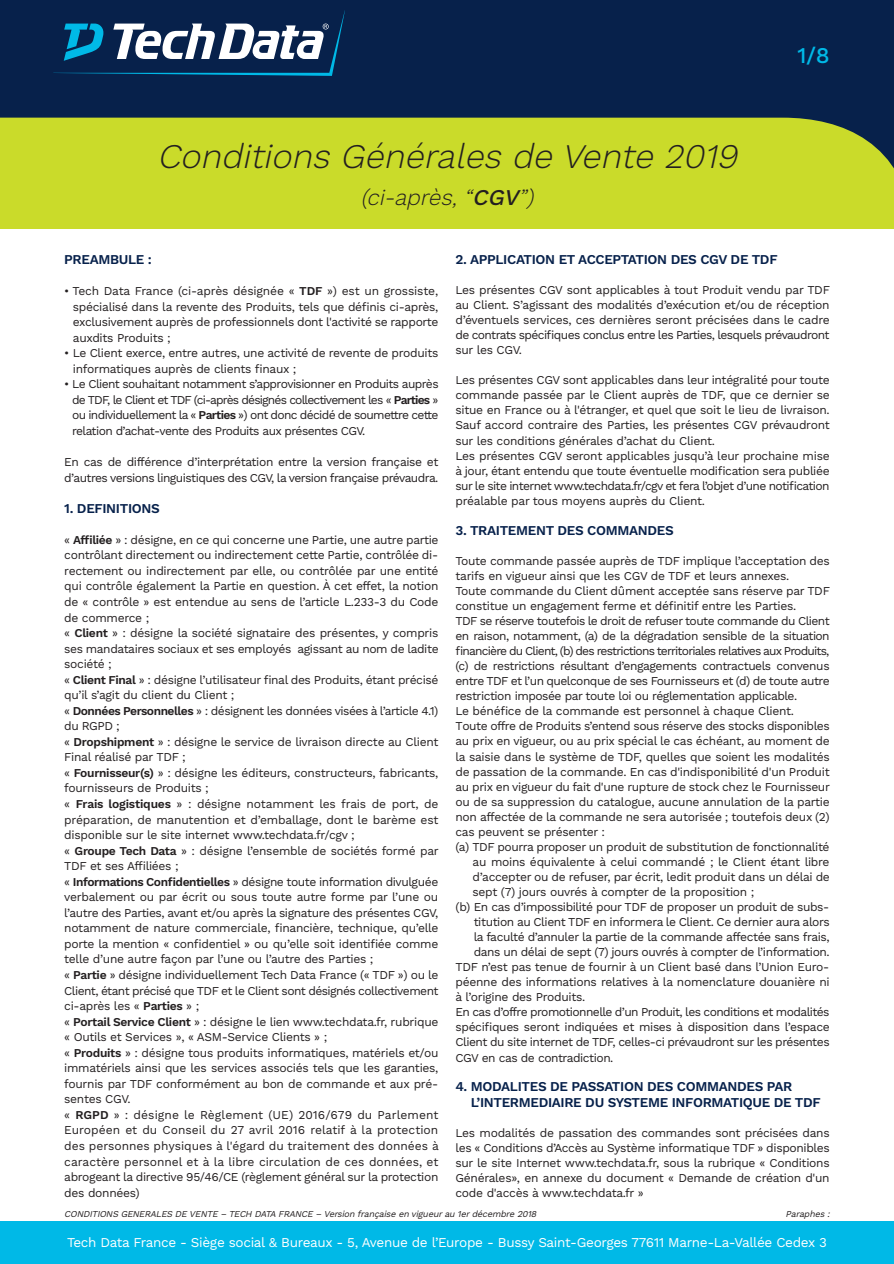
<style>
.page{position:relative;width:894px;height:1264px;background:#fff}
.page>*{position:absolute;margin:0;border:0;box-sizing:border-box;transform-origin:0 0}
.t1{font:italic 300 34.5px "Work Sans";color:#231f20}
.t2{font:italic 300 22.5px "Work Sans";color:#231f20}
.t3{font:500 22.5px "Work Sans";color:#00b9e7}
.t4{font:600 13.5px/15px "Work Sans";letter-spacing:-.025em;color:#07214b}
.t5{font:13.5px "Work Sans";letter-spacing:-.025em;color:#fff}
.t6{font:12px/15.6px "Work Sans";letter-spacing:-.025em;color:#231f20;text-align:justify}
.t7{font:12px/15.6px "Work Sans";letter-spacing:-.045em;color:#231f20}
.t8{font:12px "Work Sans";letter-spacing:-.065em;color:#231f20}
.t9{font:12px "Work Sans";letter-spacing:-.05em;color:#231f20}
.t10{font:italic 9px "Work Sans";color:#231f20}
.s1{font-weight:500}
.s2{font-weight:600}
</style>
<div class="page">
<div style="left:0;top:0;width:894px;height:229px;background:#07214b"></div>
<div style="left:0;top:118px;width:894px;height:111px;background:#cadb2a"></div>
<svg style="left:53px;top:10px;width:292px;height:66px"></svg>
<div style="left:0;top:1221px;width:894px;height:43px;background:#00b9e7"></div>
<h1 class="t1" style="left:157px;top:136px;width:591px">Conditions Générales de Vente 2019</h1>
<h2 class="t2" style="left:361px;top:184px;width:180px">(ci-après,“<span class="s1">CGV</span>”)</h2>
<h2 class="t3" style="left:797px;top:42px;width:34px">1/8</h2>
<p class="t4" style="left:455px;top:252px;width:324px">2. APPLICATION ET ACCEPTATION DES CGV DE TDF</p>
<p class="t6" style="left:455px;top:283px;width:376px;line-height:15px">Les présentes CGV sont applicables à tout Produit vendu par TDF au Client. S’agissant des modalités d’exécution et/ou de réception d’éventuels services, ces dernières seront précisées dans le cadre de contrats spécifiques conclus entre les Parties, lesquels prévaudront sur les CGV.</p>
<p class="t6" style="left:455px;top:373px;width:376px;line-height:15px;text-align:left">Les présentes CGV sont applicables dans leur intégralité pour toute commande passée par le Client auprès de TDF, que ce dernier se situe en France ou à l'étranger, et quel que soit le lieu de livraison.<br>Sauf accord contraire des Parties, les présentes CGV prévaudront sur les conditions générales d’achat du Client.<br>Les présentes CGV seront applicables jusqu’à leur prochaine mise à jour, étant entendu que toute éventuelle modification sera publiée sur le site internet www.techdata.fr/cgv et fera l’objet d’une notification préalable par tous moyens auprès du Client.</p>
<p class="t4" style="left:455px;top:523px;width:220px">3. TRAITEMENT DES COMMANDES</p>
<p class="t6" style="left:455px;top:553px;width:376px">Toute commande passée auprès de TDF implique l’acceptation des</p>
<p class="t6" style="left:455px;top:568px;width:335px">tarifs en vigueur ainsi que les CGV de TDF et leurs annexes.</p>
<p class="t6" style="left:455px;top:584px;width:376px">Toute commande du Client dûment acceptée sans réserve par TDF</p>
<p class="t6" style="left:455px;top:599px;width:342px">constitue un engagement ferme et définitif entre les Parties.</p>
<p class="t7" style="left:455px;top:614px;width:376px">TDF se réserve toutefois le droit de refuser toute commande du Client</p>
<p class="t6" style="left:455px;top:629px;width:376px">en raison, notamment, (a) de la dégradation sensible de la situation</p>
<p class="t8" style="left:455px;top:644px;width:375px">financière du Client, (b) des restrictions territoriales relatives aux Produits,</p>
<p class="t6" style="left:455px;top:659px;width:376px">(c) de restrictions résultant d’engagements contractuels convenus</p>
<p class="t7" style="left:455px;top:674px;width:376px">entre TDF et l’un quelconque de ses Fournisseurs et (d) de toute autre</p>
<p class="t6" style="left:455px;top:689px;width:343px">restriction imposée par toute loi ou réglementation applicable.</p>
<p class="t6" style="left:455px;top:704px;width:340px">Le bénéfice de la commande est personnel à chaque Client.</p>
<p class="t6" style="left:455px;top:719px;width:376px">Toute offre de Produits s’entend sous réserve des stocks disponibles</p>
<p class="t6" style="left:455px;top:734px;width:376px">au prix en vigueur, ou au prix spécial le cas échéant, au moment de</p>
<p class="t6" style="left:455px;top:749px;width:376px">la saisie dans le système de TDF, quelles que soient les modalités</p>
<p class="t6" style="left:455px;top:764px;width:376px">de passation de la commande. En cas d'indisponibilité d'un Produit</p>
<p class="t6" style="left:455px;top:779px;width:376px">au prix en vigueur du fait d'une rupture de stock chez le Fournisseur</p>
<p class="t6" style="left:455px;top:794px;width:376px">ou de sa suppression du catalogue, aucune annulation de la partie</p>
<p class="t6" style="left:455px;top:809px;width:376px">non affectée de la commande ne sera autorisée ; toutefois deux (2)</p>
<p class="t6" style="left:455px;top:824px;width:151px">cas peuvent se présenter :</p>
<p class="t6" style="left:455px;top:839px;width:376px">(a) TDF pourra proposer un produit de substitution de fonctionnalité</p>
<p class="t6" style="left:473px;top:854px;width:359px">au moins équivalente à celui commandé ; le Client étant libre</p>
<p class="t6" style="left:473px;top:869px;width:359px">d’accepter ou de refuser, par écrit, ledit produit dans un délai de</p>
<p class="t6" style="left:473px;top:884px;width:283px">sept (7) jours ouvrés à compter de la proposition ;</p>
<p class="t6" style="left:455px;top:900px;width:375px">(b) En cas d’impossibilité pour TDF de proposer un produit de subs-</p>
<p class="t6" style="left:474px;top:915px;width:357px">titution au Client TDF en informera le Client. Ce dernier aura alors</p>
<p class="t6" style="left:474px;top:930px;width:357px">la faculté d’annuler la partie de la commande affectée sans frais,</p>
<p class="t6" style="left:474px;top:945px;width:358px">dans un délai de sept (7) jours ouvrés à compter de l’information.</p>
<p class="t6" style="left:455px;top:960px;width:375px">TDF n’est pas tenue de fournir à un Client basé dans l’Union Euro-</p>
<p class="t6" style="left:455px;top:975px;width:376px">péenne des informations relatives à la nomenclature douanière ni</p>
<p class="t6" style="left:455px;top:990px;width:131px">à l’origine des Produits.</p>
<p class="t9" style="left:455px;top:1005px;width:376px">En cas d’offre promotionnelle d’un Produit, les conditions et modalités</p>
<p class="t6" style="left:455px;top:1020px;width:376px">spécifiques seront indiquées et mises à disposition dans l’espace</p>
<p class="t6" style="left:455px;top:1035px;width:376px">Client du site internet de TDF, celles-ci prévaudront sur les présentes</p>
<p class="t6" style="left:455px;top:1050px;width:159px">CGV en cas de contradiction.</p>
<p class="t4" style="left:471px;top:1080px;width:352px;text-indent:-15px">4. MODALITES DE PASSATION DES COMMANDES PAR<br>L’INTERMEDIAIRE DU SYSTEME INFORMATIQUE DE TDF</p>
<p class="t6" style="left:455px;top:1125px;width:376px;line-height:15px">Les modalités de passation des commandes sont précisées dans les « Conditions d’Accès au Système informatique TDF » disponibles sur le site Internet www.techdata.fr, sous la rubrique « Conditions Générales», en annexe du document « Demande de création d'un code d'accès à www.techdata.fr »</p>
<p class="t5" style="left:67px;top:1234px;width:761px">Tech Data France - Siège social &amp; Bureaux - 5, Avenue de l’Europe - Bussy Saint-Georges 77611 Marne-La-Vallée Cedex 3</p>
<p class="t4" style="left:64px;top:252px;width:89px">PREAMBULE :</p>
<p class="t6" style="left:73px;top:284px;width:367px;text-indent:-9px">• Tech Data France (ci-après désignée « <span class="s2">TDF</span> ») est un grossiste, spécialisé dans la revente des Produits, tels que définis ci-après, exclusivement auprès de professionnels dont l'activité se rapporte auxdits Produits ;</p>
<p class="t6" style="left:73px;top:346px;width:367px;text-indent:-9px">• Le Client exerce, entre autres, une activité de revente de produits informatiques auprès de clients finaux ;</p>
<p class="t6" style="left:72px;top:377px;width:368px;text-indent:-8px">• Le Client souhaitant notamment s’approvisionner en Produits auprès de TDF, le Client et TDF (ci-après désignés collectivement les « <span class="s2">Parties</span> » ou individuellement la « <span class="s2">Parties</span> ») ont donc décidé de soumettre cette relation d’achat-vente des Produits aux présentes CGV.</p>
<p class="t7" style="left:64px;top:455px;width:376px">En cas de différence d’interprétation entre la version française et d’autres versions linguistiques des CGV, la version française prévaudra.</p>
<p class="t4" style="left:64px;top:501px;width:97px">1. DEFINITIONS</p>
<p class="t6" style="left:64px;top:532px;width:376px;text-align:left">« <span class="s2">Affiliée</span> » : désigne, en ce qui concerne une Partie, une autre partie contrôlant directement ou indirectement cette Partie, contrôlée di&shy;rectement ou indirectement par elle, ou contrôlée par une entité qui contrôle également la Partie en question. À cet effet, la notion de « contrôle » est entendue au sens de l’article L.233-3 du Code de commerce ;<br>« <span class="s2">Client</span> » : désigne la société signataire des présentes, y compris ses mandataires sociaux et ses employés agissant au nom de ladite société ;<br>« <span class="s2">Client Final</span> » : désigne l’utilisateur final des Produits, étant précisé qu’il s’agit du client du Client ;<br>« <span class="s2">Données Personnelles</span> » : désignent les données visées à l’article 4.1) du RGPD ;<br>« <span class="s2">Dropshipment</span> » : désigne le service de livraison directe au Client Final réalisé par TDF ;<br>« <span class="s2">Fournisseur(s)</span> » : désigne les éditeurs, constructeurs, fabricants, fournisseurs de Produits ;<br>« <span class="s2">Frais logistiques</span> » : désigne notamment les frais de port, de préparation, de manutention et d’emballage, dont le barème est disponible sur le site internet www.techdata.fr/cgv ;<br>« <span class="s2">Groupe Tech Data</span> » : désigne l’ensemble de sociétés formé par TDF et ses Affiliées ;<br>« <span class="s2">Informations Confidentielles</span> » désigne toute information divulguée verbalement ou par écrit ou sous toute autre forme par l’une ou l’autre des Parties, avant et/ou après la signature des présentes CGV, notamment de nature commerciale, financière, technique, qu’elle porte la mention « confidentiel » ou qu’elle soit identifiée comme telle d’une autre façon par l’une ou l’autre des Parties ;<br>« <span class="s2">Partie</span> » désigne individuellement Tech Data France (« TDF ») ou le Client, étant précisé que TDF et le Client sont désignés collectivement ci-après les « <span class="s2">Parties</span> » ;<br>« <span class="s2">Portail Service Client</span> » : désigne le lien www.techdata.fr, rubrique « Outils et Services », « ASM-Service Clients » ;<br>« <span class="s2">Produits</span> » : désigne tous produits informatiques, matériels et/ou immatériels ainsi que les services associés tels que les garanties, fournis par TDF conformément au bon de commande et aux pré&shy;sentes CGV.<br>« <span class="s2">RGPD</span> » : désigne le Règlement (UE) 2016/679 du Parlement Européen et du Conseil du 27 avril 2016 relatif à la protection des personnes physiques à l'égard du traitement des données à caractère personnel et à la libre circulation de ces données, et abrogeant la directive 95/46/CE (règlement général sur la protection des données)</p>
<p class="t10" style="left:64px;top:1208px;width:476px">CONDITIONS GENERALES DE VENTE – TECH DATAFRANCE – Version française en vigueurau 1erdécembre 2018</p>
<p class="t10" style="left:785px;top:1208px;width:48px">Paraphes:</p>
</div>
